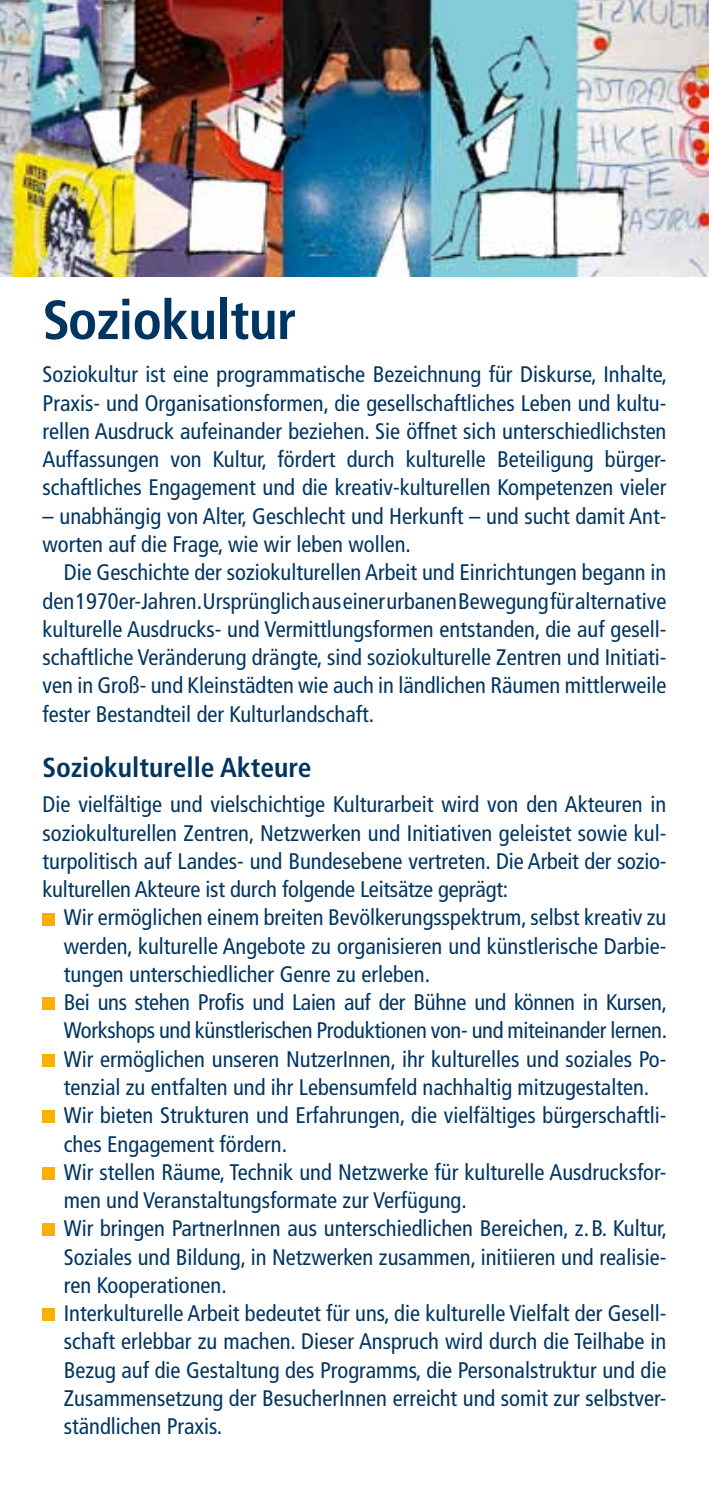
<style>
.page{position:relative;width:709px;height:1489px;background:#fff}
.page>*{position:absolute;margin:0;border:0;box-sizing:border-box;transform-origin:0 0}
.t1{font:700 condensed 55px "Frutiger LT Com";letter-spacing:-.01em;color:#003562}
.t2{font:700 condensed 27.5px "Frutiger LT Com";color:#003562}
.t3{font:condensed 22.5px/28.2px "Frutiger LT Com";color:#003562;text-align:justify}
</style>
<div class="page">
<img style="left:0;top:0;width:709px;height:276px">
<div style="left:43px;top:912px;width:12px;height:13px;background:#f9b000"></div>
<div style="left:43px;top:997px;width:12px;height:13px;background:#f9b000"></div>
<div style="left:43px;top:1053px;width:12px;height:13px;background:#f9b000"></div>
<div style="left:43px;top:1110px;width:12px;height:13px;background:#f9b000"></div>
<div style="left:43px;top:1166px;width:12px;height:13px;background:#f9b000"></div>
<div style="left:43px;top:1223px;width:12px;height:13px;background:#f9b000"></div>
<div style="left:43px;top:1308px;width:12px;height:12px;background:#f9b000"></div>
<h1 class="t1" style="left:43px;top:287px;width:255px">Soziokultur</h1>
<p class="t3" style="left:43px;top:360px;width:626px">Soziokultur ist eine programmatische Bezeichnung für Diskurse, Inhalte, Praxis- und Organisationsformen, die gesellschaftliches Leben und kultu&shy;rellen Ausdruck aufeinander beziehen. Sie öffnet sich unterschiedlichsten Auffassungen von Kultur, fördert durch kulturelle Beteiligung bürger&shy;schaftliches Engagement und die kreativ-kulturellen Kompetenzen vieler</p>
<p class="t3" style="left:43px;top:502px;width:625px">– unabhängig von Alter, Geschlecht und Herkunft – und sucht damit Ant&shy;worten auf die Frage, wie wir leben wollen.</p>
<p class="t3" style="left:43px;top:558px;width:625px;text-indent:21px">Die Geschichte der soziokulturellen Arbeit und Einrichtungen begann in den 1970er-Jahren. Ursprünglich aus einer urbanen Bewegung für alternative kulturelle Ausdrucks- und Vermittlungsformen entstanden, die auf gesell&shy;schaftliche Veränderung drängte, sind soziokulturelle Zentren und Initiati&shy;ven in Groß- und Kleinstädten wie auch in ländlichen Räumen mittlerweile fester Bestandteil der Kulturlandschaft.</p>
<p class="t2" style="left:43px;top:750px;width:271px">Soziokulturelle Akteure</p>
<p class="t3" style="left:43px;top:790px;width:625px">Die vielfältige und vielschichtige Kulturarbeit wird von den Akteuren in soziokulturellen Zentren, Netzwerken und Initiativen geleistet sowie kul&shy;turpolitisch auf Landes- und Bundesebene vertreten. Die Arbeit der sozio&shy;kulturellen Akteure ist durch folgende Leitsätze geprägt:</p>
<p class="t3" style="left:64px;top:903px;width:605px;text-align:left">Wir ermöglichen einem breiten Bevölkerungsspektrum, selbst kreativ zu werden, kulturelle Angebote zu organisieren und künstlerische Darbie&shy;tungen unterschiedlicher Genre zu erleben.<br>Bei uns stehen Profis und Laien auf der Bühne und können in Kursen, Workshops und künstlerischen Produktionen von- und miteinander lernen.<br>Wir ermöglichen unseren NutzerInnen, ihr kulturelles und soziales Po&shy;tenzial zu entfalten und ihr Lebensumfeld nachhaltig mitzugestalten.<br>Wir bieten Strukturen und Erfahrungen, die vielfältiges bürgerschaftli&shy;ches Engagement fördern.<br>Wir stellen Räume, Technik und Netzwerke für kulturelle Ausdrucksfor&shy;men und Veranstaltungsformate zur Verfügung.<br>Wir bringen PartnerInnen aus unterschiedlichen Bereichen, z.B. Kultur, Soziales und Bildung, in Netzwerken zusammen, initiieren und realisie&shy;ren Kooperationen.<br>Interkulturelle Arbeit bedeutet für uns, die kulturelle Vielfalt der Gesell&shy;schaft erlebbar zu machen. Dieser Anspruch wird durch die Teilhabe in Bezug auf die Gestaltung des Programms, die Personalstruktur und die Zusammensetzung der BesucherInnen erreicht und somit zur selbstver&shy;ständlichen Praxis.</p>
</div>
